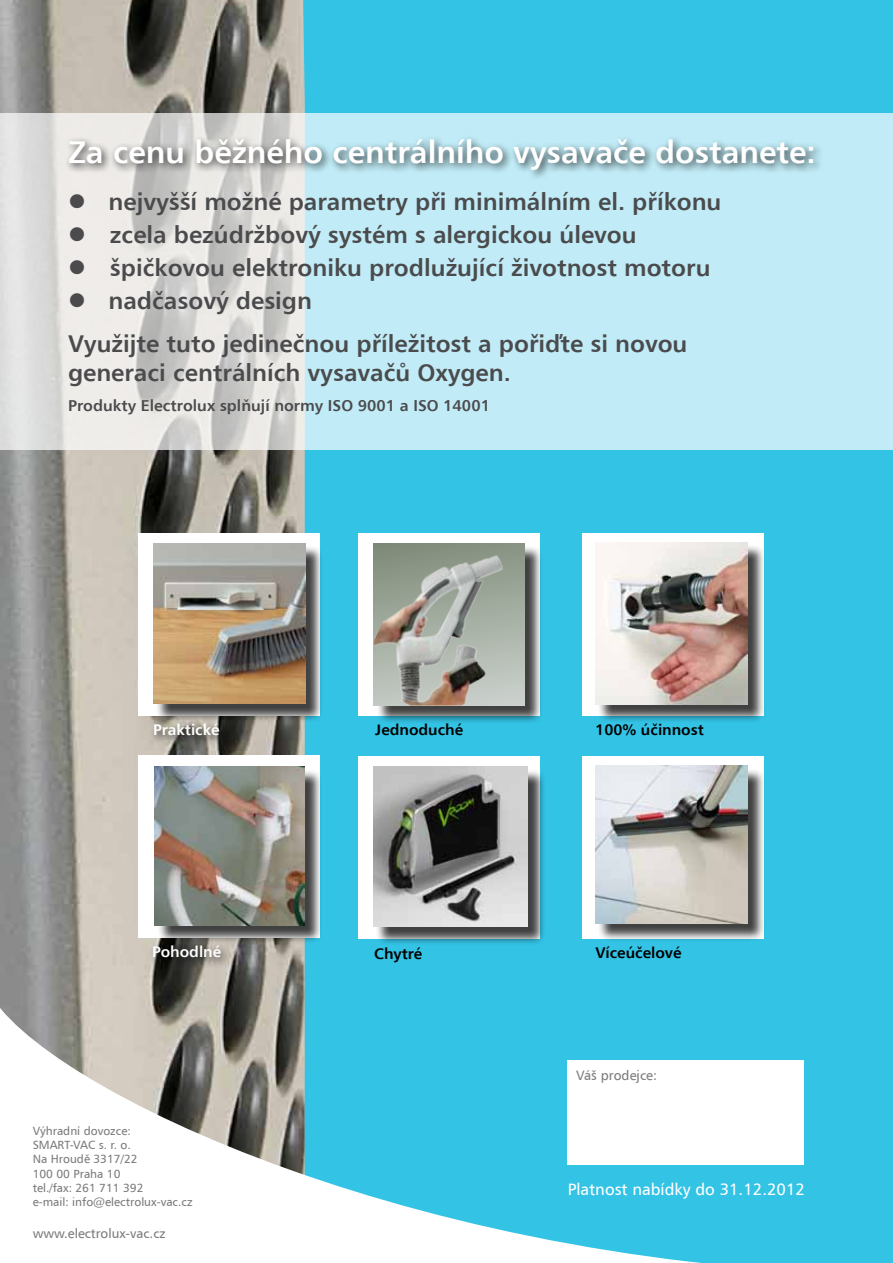
<style>
.page{position:relative;width:893px;height:1263px;background:#fff}
.page>*{position:absolute;margin:0;border:0;box-sizing:border-box;transform-origin:0 0}
.t1{font:31.5px "Humanist 777 AT Bold B";color:#fff}
.t2{font:24px/43.5px "Humanist 777 AT Bold B";color:#4b4b4d}
.t3{font:16.5px "Humanist 777 AT Roman B";color:#fff}
.t4{font:15.75px "Humanist 777 AT Bold B";color:#4b4b4d}
.t5{font:15.3px "Humanist 777 AT Bold B";color:#000}
.t6{font:15.3px "Humanist 777 AT Bold B";color:#fff}
.t7{font:13.5px "Humanist 777 AT Roman B";color:#7b7c7e}
.t8{font:13.2px "Humanist 777 AT Roman B";color:#7b7c7e}
.t9{font:11.85px/14.2px "Humanist 777 AT Roman B";color:#7b7c7e}
</style>
<div class="page">
<div style="left:244px;top:0;width:649px;height:1263px;background:#33c3e5"></div>
<img style="left:0;top:0;width:305px;height:931px">
<div style="left:582px;top:533px;width:182px;height:182px;background:#fff"></div>
<div style="left:358px;top:533px;width:182px;height:182px;background:#fff"></div>
<div style="left:138px;top:755px;width:182px;height:183px;background:#fff"></div>
<div style="left:358px;top:756px;width:182px;height:183px;background:#fff"></div>
<div style="left:582px;top:756px;width:182px;height:183px;background:#fff"></div>
<svg style="left:0;top:931px;width:701px;height:332px"></svg>
<svg style="left:0;top:113px;width:893px;height:337px;background:#cbe7ed"></svg>
<div style="left:149px;top:719px;width:80px;height:27px;background:#000;opacity:.75"></div>
<div style="left:598px;top:544px;width:168px;height:179px;background:#000;opacity:.75"></div>
<img style="left:595px;top:542px;width:152px;height:162px">
<div style="left:376px;top:545px;width:168px;height:179px;background:#000;opacity:.75"></div>
<img style="left:374px;top:543px;width:151px;height:162px">
<div style="left:598px;top:768px;width:168px;height:174px;background:#000;opacity:.75"></div>
<img style="left:595px;top:766px;width:152px;height:158px">
<div style="left:147px;top:940px;width:85px;height:28px;background:#000;opacity:.75"></div>
<div style="left:568px;top:1060px;width:236px;height:105px;background:#fff"></div>
<div style="left:64px;top:134px;width:759px;height:46px;background:#000;opacity:.75"></div>
<div style="left:138px;top:533px;width:182px;height:182px;background:#fff"></div>
<div style="left:155px;top:545px;width:169px;height:178px;background:#000;opacity:.75"></div>
<img style="left:153px;top:543px;width:152px;height:161px">
<div style="left:157px;top:769px;width:166px;height:175px;background:#000;opacity:.75"></div>
<img style="left:154px;top:766px;width:150px;height:159px">
<div style="left:375px;top:769px;width:172px;height:177px;background:#000;opacity:.75"></div>
<img style="left:373px;top:766px;width:155px;height:160px">
<svg style="left:86px;top:210px;width:24px;height:1px"></svg>
<h1 class="t1" style="left:68px;top:132px;width:749px">Za cenu běžného centrálního vysavače dostanete:</h1>
<p class="t2" style="left:68px;top:179px;width:655px">● nejvyšší možné parametry při minimálním el. příkonu</p>
<p class="t2" style="left:68px;top:212px;width:570px">● zcela bezúdržbový systém s alergickou úlevou</p>
<p class="t2" style="left:68px;top:245px;width:644px">● špičkovou elektroniku prodlužující životnost motoru</p>
<p class="t2" style="left:68px;top:278px;width:621px">● nadčasový design<br>Využijte tuto jedinečnou příležitost a pořiďte si novou</p>
<p class="t2" style="left:68px;top:350px;width:444px">generaci centrálních vysavačů Oxygen.</p>
<p class="t4" style="left:68px;top:395px;width:423px">Produkty Electrolux splňují normy ISO 9001 a ISO 14001</p>
<p class="t6" style="left:153px;top:720px;width:68px">Praktické</p>
<p class="t5" style="left:375px;top:720px;width:89px">Jednoduché</p>
<p class="t5" style="left:595px;top:720px;width:110px">100% účinnost</p>
<p class="t6" style="left:152px;top:942px;width:70px">Pohodlné</p>
<p class="t5" style="left:374px;top:944px;width:50px">Chytré</p>
<p class="t5" style="left:595px;top:943px;width:88px">Víceúčelové</p>
<p class="t9" style="left:33px;top:1123px;width:161px">Výhradní dovozce:<br>SMART-VAC s. r. o.<br>Na Hroudě 3317/22<br>100 00 Praha 10<br>tel./fax: 261 711 392<br>e-mail: info@electrolux-vac.cz</p>
<p class="t8" style="left:33px;top:1225px;width:135px">www.electrolux-vac.cz</p>
<p class="t7" style="left:576px;top:1067px;width:82px">Váš prodejce:</p>
<p class="t3" style="left:568px;top:1178px;width:239px">Platnost nabídky do 31.12.2012</p>
</div>
